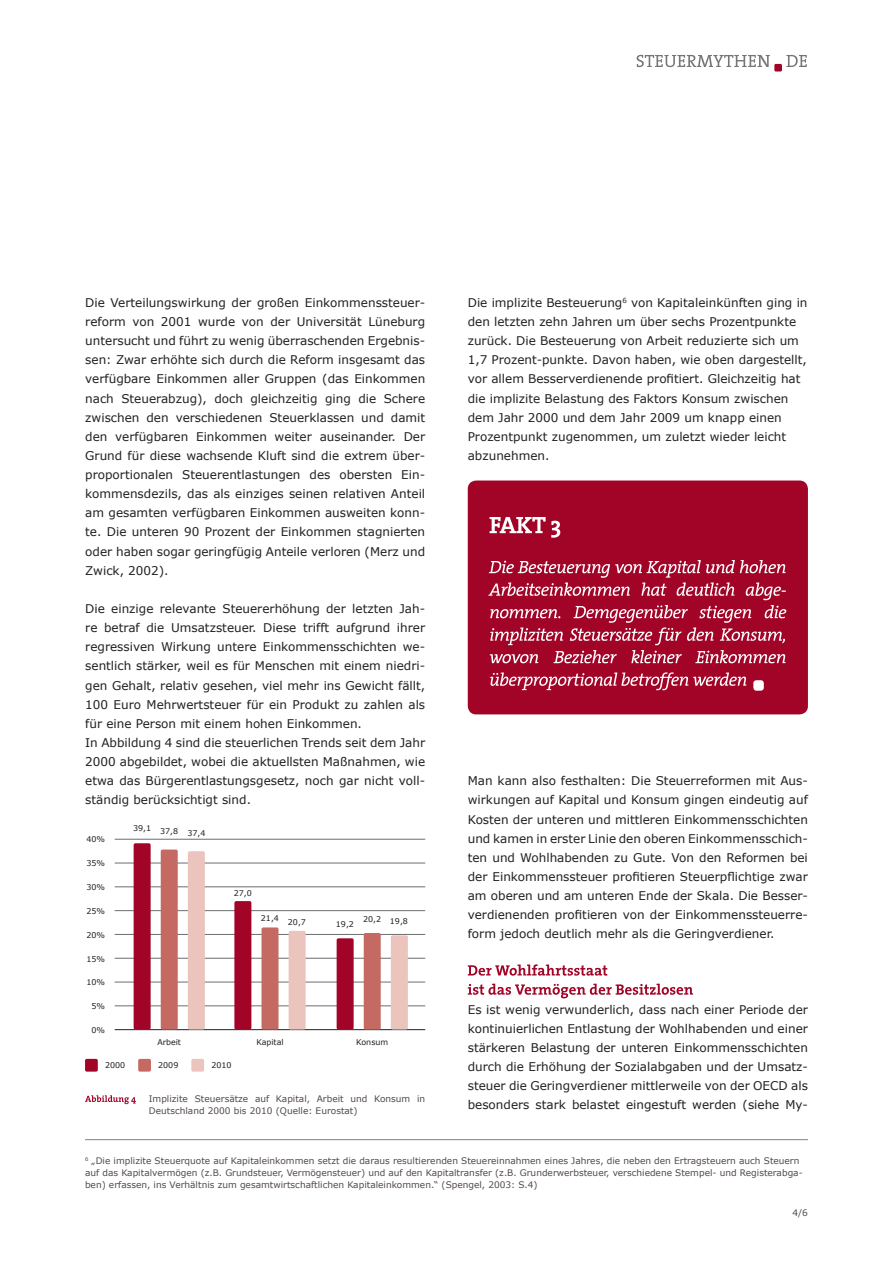
<style>
.page{position:relative;width:893px;height:1263px;background:#fff}
.page>*{position:absolute;margin:0;border:0;box-sizing:border-box;transform-origin:0 0}
.t1{font:12px/19.2px "Verdana";color:#231f20;text-align:justify}
.t2{font:9px/12px "Verdana";color:#524a47}
.t3{font:7.95px "Verdana";color:#231f20}
</style>
<div class="page">
<div style="left:774px;top:64px;width:8px;height:8px;background:#a10427;border-radius:2px"></div>
<svg style="left:637px;top:55px;width:170px;height:12px"></svg>
<hr style="left:85px;top:1139px;width:723px;height:1px;background:#808285">
<hr style="left:115px;top:958px;width:310px;height:1px;background:#6c6d70">
<hr style="left:115px;top:1005px;width:310px;height:1px;background:#6c6d70">
<hr style="left:115px;top:1029px;width:310px;height:1px;background:#231f20">
<hr style="left:115px;top:934px;width:310px;height:1px;background:#6c6d70">
<hr style="left:115px;top:982px;width:310px;height:1px;background:#6c6d70">
<hr style="left:115px;top:910px;width:310px;height:1px;background:#6c6d70">
<hr style="left:115px;top:886px;width:310px;height:1px;background:#6c6d70">
<hr style="left:115px;top:839px;width:310px;height:1px;background:#6c6d70">
<hr style="left:115px;top:863px;width:310px;height:1px;background:#6c6d70">
<div style="left:134px;top:843px;width:17px;height:186px;background:#a10427;border-radius:2px"></div>
<div style="left:161px;top:849px;width:17px;height:180px;background:#c46a62;border-radius:2px"></div>
<div style="left:188px;top:851px;width:17px;height:178px;background:#eac4bd;border-radius:2px"></div>
<div style="left:234px;top:901px;width:17px;height:128px;background:#a10427;border-radius:2px"></div>
<div style="left:261px;top:927px;width:17px;height:102px;background:#c46a62;border-radius:2px"></div>
<div style="left:289px;top:931px;width:17px;height:98px;background:#eac4bd;border-radius:2px"></div>
<div style="left:337px;top:938px;width:17px;height:91px;background:#a10427;border-radius:2px"></div>
<div style="left:364px;top:933px;width:17px;height:96px;background:#c46a62;border-radius:2px"></div>
<div style="left:391px;top:935px;width:17px;height:94px;background:#eac4bd;border-radius:2px"></div>
<div style="left:85px;top:1059px;width:13px;height:12px;background:#a10427;border-radius:2px"></div>
<div style="left:138px;top:1059px;width:13px;height:12px;background:#c46a62;border-radius:2px"></div>
<div style="left:191px;top:1059px;width:13px;height:12px;background:#eac4bd;border-radius:2px"></div>
<svg style="left:85px;top:1095px;width:51px;height:9px"></svg>
<div style="left:468px;top:480px;width:340px;height:234px;background:#a10427;border-radius:9px"></div>
<div style="left:753px;top:680px;width:11px;height:11px;background:#fff;border-radius:3px"></div>
<svg style="left:490px;top:672px;width:256px;height:18px"></svg>
<svg style="left:488px;top:560px;width:298px;height:103px"></svg>
<svg style="left:490px;top:517px;width:70px;height:21px"></svg>
<svg style="left:468px;top:964px;width:139px;height:12px"></svg>
<svg style="left:468px;top:984px;width:225px;height:14px"></svg>
<p class="t1" style="left:85px;top:293px;width:341px">Die Verteilungswirkung der großen Einkommenssteuer&shy;reform von 2001 wurde von der Universität Lüneburg untersucht und führt zu wenig überraschenden Ergebnis&shy;sen: Zwar erhöhte sich durch die Reform insgesamt das verfügbare Einkommen aller Gruppen (das Einkommen nach Steuerabzug), doch gleichzeitig ging die Schere zwischen den verschiedenen Steuerklassen und damit den verfügbaren Einkommen weiter auseinander. Der Grund für diese wachsende Kluft sind die extrem über&shy;proportionalen Steuerentlastungen des obersten Ein&shy;kommensdezils, das als einziges seinen relativen Anteil am gesamten verfügbaren Einkommen ausweiten konn&shy;te. Die unteren 90 Prozent der Einkommen stagnierten oder haben sogar geringfügig Anteile verloren (Merz und Zwick, 2002).</p>
<p class="t1" style="left:85px;top:599px;width:341px">Die einzige relevante Steuererhöhung der letzten Jah&shy;re betraf die Umsatzsteuer. Diese trifft aufgrund ihrer regressiven Wirkung untere Einkommensschichten we&shy;sentlich stärker, weil es für Menschen mit einem niedri&shy;gen Gehalt, relativ gesehen, viel mehr ins Gewicht fällt, 100 Euro Mehrwertsteuer für ein Produkt zu zahlen als für eine Person mit einem hohen Einkommen.</p>
<p class="t1" style="left:85px;top:733px;width:341px">In Abbildung 4 sind die steuerlichen Trends seit dem Jahr 2000 abgebildet, wobei die aktuellsten Maßnahmen, wie etwa das Bürgerentlastungsgesetz, noch gar nicht voll&shy;ständig berücksichtigt sind.</p>
<p class="t3" style="left:86px;top:834px;width:20px">40%</p>
<p class="t3" style="left:86px;top:858px;width:20px">35%</p>
<p class="t3" style="left:86px;top:882px;width:20px">30%</p>
<p class="t3" style="left:86px;top:906px;width:20px">25%</p>
<p class="t3" style="left:86px;top:930px;width:20px">20%</p>
<p class="t3" style="left:86px;top:953px;width:20px">15%</p>
<p class="t3" style="left:86px;top:977px;width:20px">10%</p>
<p class="t3" style="left:91px;top:1001px;width:15px">5%</p>
<p class="t3" style="left:91px;top:1025px;width:15px">0%</p>
<p class="t3" style="left:133px;top:823px;width:20px">39,1</p>
<p class="t3" style="left:160px;top:826px;width:20px">37,8</p>
<p class="t3" style="left:187px;top:828px;width:20px">37,4</p>
<p class="t3" style="left:234px;top:888px;width:20px">27,0</p>
<p class="t3" style="left:261px;top:913px;width:20px">21,4</p>
<p class="t3" style="left:363px;top:914px;width:20px">20,2</p>
<p class="t3" style="left:288px;top:917px;width:20px">20,7</p>
<p class="t3" style="left:390px;top:916px;width:20px">19,8</p>
<p class="t3" style="left:336px;top:919px;width:20px">19,2</p>
<p class="t3" style="left:157px;top:1036px;width:25px">Arbeit</p>
<p class="t3" style="left:256px;top:1036px;width:29px">Kapital</p>
<p class="t3" style="left:356px;top:1036px;width:33px">Konsum</p>
<p class="t3" style="left:105px;top:1060px;width:22px">2000</p>
<p class="t3" style="left:158px;top:1060px;width:22px">2009</p>
<p class="t3" style="left:211px;top:1060px;width:22px">2010</p>
<p class="t2" style="left:149px;top:1093px;width:278px">Implizite Steuersätze auf Kapital, Arbeit und Konsum in<br>Deutschland 2000 bis 2010 (Quelle: Eurostat)</p>
<p class="t1" style="left:468px;top:293px;width:341px;text-align:left">Die implizite Besteuerung<sup>6</sup> von Kapitaleinkünften ging in den letzten zehn Jahren um über sechs Prozentpunkte zurück. Die Besteuerung von Arbeit reduzierte sich um 1,7 Prozent-punkte. Davon haben, wie oben dargestellt, vor allem Besserverdienende profitiert. Gleichzeitig hat die implizite Belastung des Faktors Konsum zwischen dem Jahr 2000 und dem Jahr 2009 um knapp einen Prozentpunkt zugenommen, um zuletzt wieder leicht abzunehmen.</p>
<p class="t1" style="left:468px;top:771px;width:342px">Man kann also festhalten: Die Steuerreformen mit Aus&shy;wirkungen auf Kapital und Konsum gingen eindeutig auf Kosten der unteren und mittleren Einkommensschichten und kamen in erster Linie den oberen Einkommensschich&shy;ten und Wohlhabenden zu Gute. Von den Reformen bei der Einkommenssteuer profitieren Steuerpflichtige zwar am oberen und am unteren Ende der Skala. Die Besser&shy;verdienenden profitieren von der Einkommenssteuerre&shy;form jedoch deutlich mehr als die Geringverdiener.</p>
<p class="t1" style="left:468px;top:1000px;width:342px">Es ist wenig verwunderlich, dass nach einer Periode der kontinuierlichen Entlastung der Wohlhabenden und einer stärkeren Belastung der unteren Einkommensschichten durch die Erhöhung der Sozialabgaben und der Umsatz&shy;steuer die Geringverdiener mittlerweile von der OECD als besonders stark belastet eingestuft werden (siehe My-</p>
<p class="t2" style="left:85px;top:1154px;width:719px"><sup>6</sup> „Die implizite Steuerquote auf Kapitaleinkommen setzt die daraus resultierenden Steuereinnahmen eines Jahres, die neben den Ertragsteuern auch Steuern auf das Kapitalvermögen (z.B. Grundsteuer, Vermögensteuer) und auf den Kapitaltransfer (z.B. Grunderwerbsteuer, verschiedene Stempel- und Registerabga&shy;ben) erfassen, ins Verhältnis zum gesamtwirtschaftlichen Kapitaleinkommen.“ (Spengel, 2003: S.4)</p>
<p class="t2" style="left:792px;top:1207px;width:17px">4/6</p>
</div>
